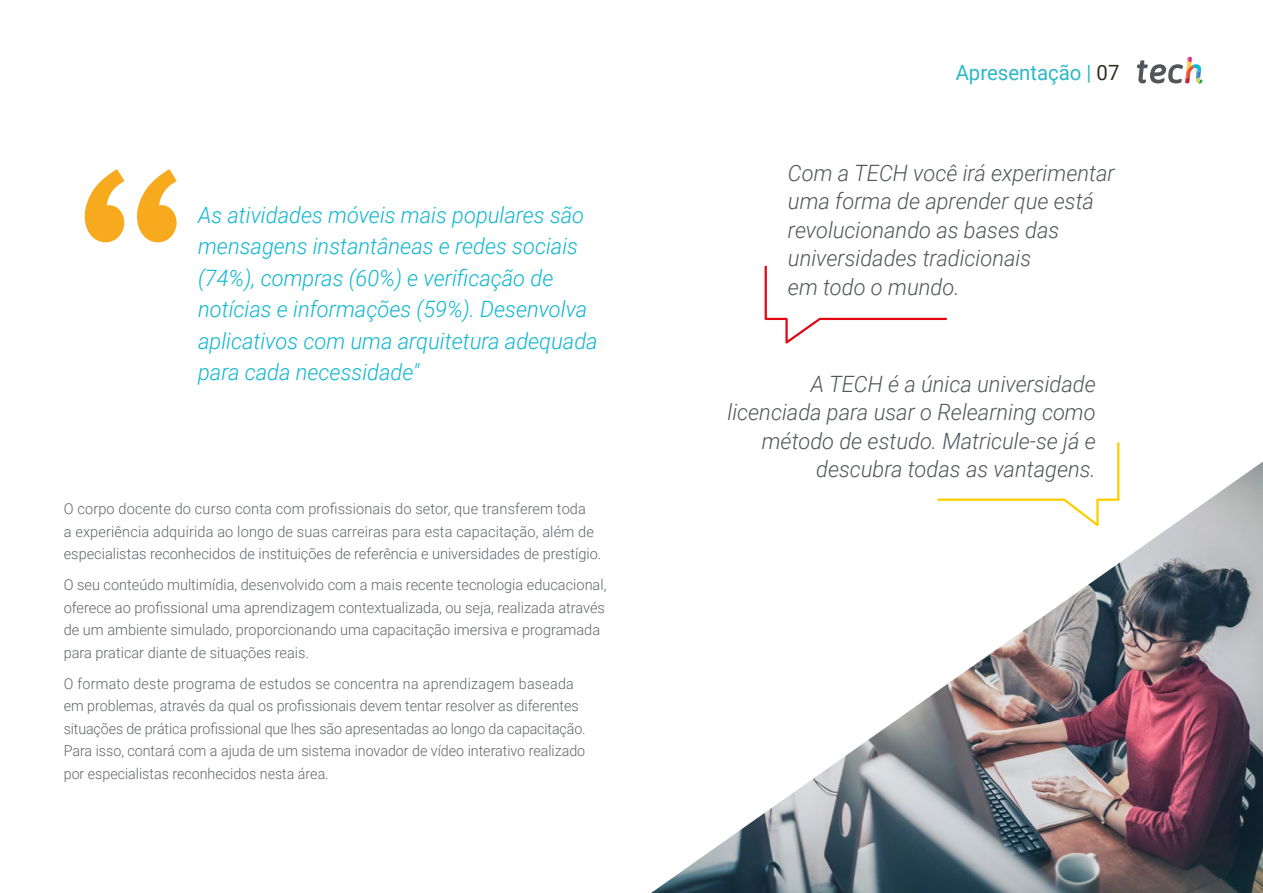
<style>
.page{position:relative;width:1263px;height:893px;background:#fff}
.page>*{position:absolute;margin:0;border:0;box-sizing:border-box;transform-origin:0 0}
.t1{font:italic 300 22.5px/28.5px "Roboto";color:#52555b;text-align:right}
.t2{font:italic 300 22.5px/31.5px "Roboto";color:#0fb6cf}
.t3{font:21px "Roboto";color:#2db8c5}
.t4{font:300 15px/22.5px "Roboto";color:#61646a}
.t5{font:300 15px/22.5px "Roboto";color:#61646a;scale:.95 1}
.s1{color:#312e20}
</style>
<div class="page">
<svg style="left:85px;top:169px;width:92px;height:73px"></svg>
<img style="left:651px;top:461px;width:612px;height:432px">
<svg style="left:1137px;top:57px;width:65px;height:27px"></svg>
<svg style="left:935px;top:442px;width:185px;height:88px"></svg>
<svg style="left:764px;top:265px;width:183px;height:79px"></svg>
<h1 class="t2" style="left:198px;top:198px;width:401px">As atividades móveis mais populares são mensagens instantâneas e redes sociais (74%), compras (60%) e verificação de notícias e informações (59%). Desenvolva aplicativos com uma arquitetura adequada para cada necessidade"</h1>
<p class="t4" style="left:64px;top:497px;width:539px">O corpo docente do curso conta com profissionais do setor, que transferem toda<br>a experiência adquirida ao longo de suas carreiras para esta capacitação, além de especialistas reconhecidos de instituições de referência e universidades de prestígio.</p>
<p class="t4" style="left:64px;top:573px;width:544px">O seu conteúdo multimídia, desenvolvido com a mais recente tecnologia educacional, oferece ao profissional uma aprendizagem contextualizada, ou seja, realizada através de um ambiente simulado, proporcionando uma capacitação imersiva e programada para praticar diante de situações reais.</p>
<p class="t5" style="left:64px;top:671px;width:551px">O formato deste programa de estudos se concentra na aprendizagem baseada em problemas, através da qual os profissionais devem tentar resolver as diferentes situações de prática profissional que lhes são apresentadas ao longo da capacitação.<br>Para isso, contará com a ajuda de um sistema inovador de vídeo interativo realizado por especialistas reconhecidos nesta área.</p>
<h2 class="t3" style="left:956px;top:57px;width:165px">Apresentação | <span class="s1">07</span></h2>
<h1 class="t1" style="left:788px;top:158px;width:328px;text-align:left">Com a TECH você irá experimentar uma forma de aprender que está revolucionando as bases das universidades tradicionais<br>em todo o mundo.</h1>
<h1 class="t1" style="left:727px;top:369px;width:370px">A TECH é a única universidade licenciada para usar o Relearning como método de estudo. Matricule-se já e descubra todas as vantagens.</h1>
</div>
